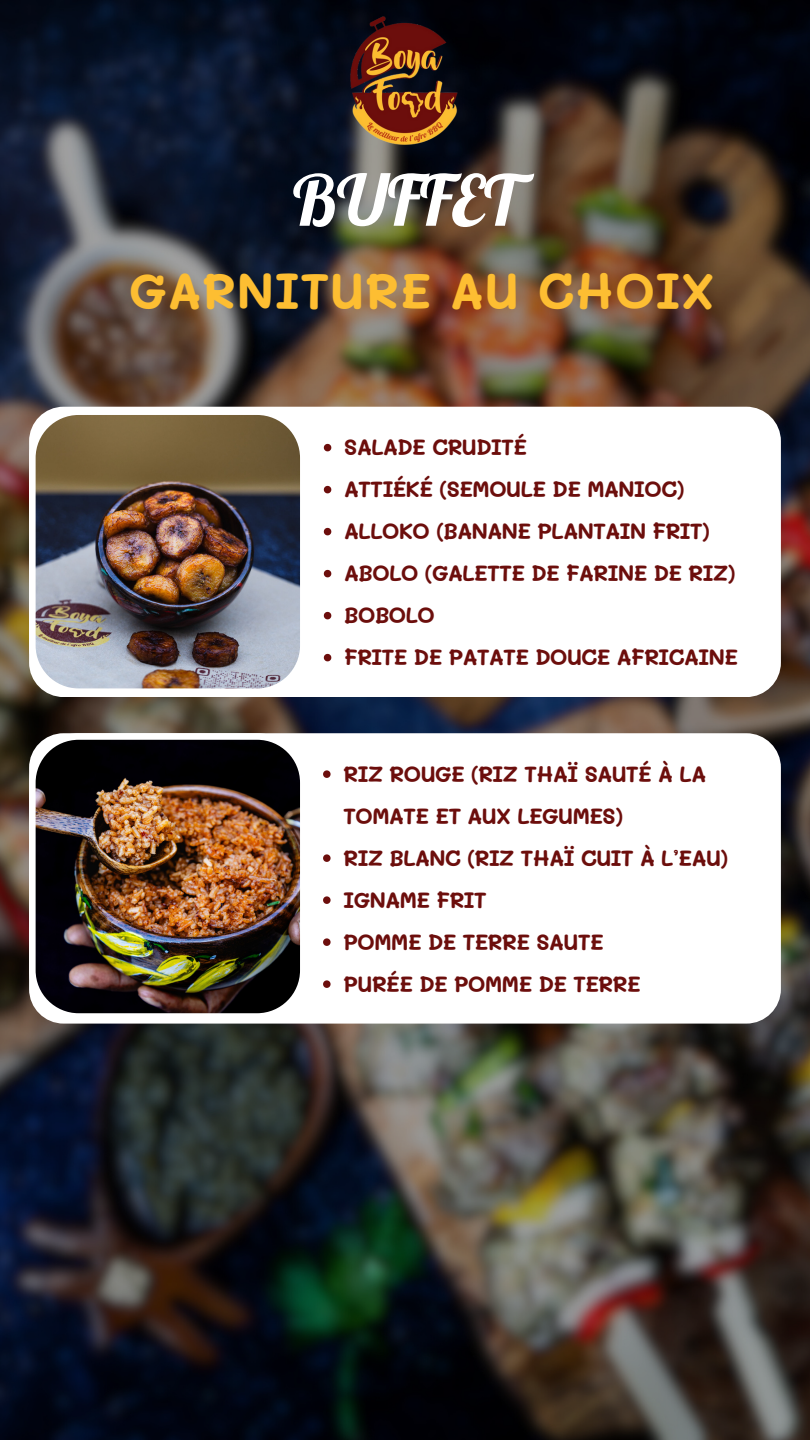
<style>
.page{position:relative;width:810px;height:1440px;background:#fff}
.page>*{position:absolute;margin:0;border:0;box-sizing:border-box;transform-origin:0 0}
.t1{font:70px "Lobster";color:#fff}
.t2{font:700 50px "Mali";color:#fdbe32}
.t3{font:700 22px/42px "Mali";letter-spacing:-.045em;color:#6c0e0c}
</style>
<div class="page">
<img style="left:0;top:0;width:810px;height:1440px">
<img style="left:326px;top:0;width:159px;height:159px">
<div style="left:29px;top:407px;width:752px;height:290px;background:#fff;border-radius:35px"></div>
<div style="left:29px;top:733px;width:752px;height:291px;background:#fff;border-radius:35px"></div>
<img style="left:29px;top:733px;width:278px;height:287px">
<svg style="left:324px;top:444px;width:7px;height:7px"></svg>
<svg style="left:324px;top:486px;width:7px;height:7px"></svg>
<svg style="left:324px;top:528px;width:7px;height:7px"></svg>
<svg style="left:324px;top:570px;width:7px;height:7px"></svg>
<svg style="left:324px;top:612px;width:7px;height:7px"></svg>
<svg style="left:324px;top:654px;width:7px;height:7px"></svg>
<svg style="left:323px;top:770px;width:8px;height:8px"></svg>
<svg style="left:323px;top:854px;width:8px;height:8px"></svg>
<svg style="left:323px;top:896px;width:8px;height:8px"></svg>
<svg style="left:323px;top:938px;width:8px;height:8px"></svg>
<svg style="left:323px;top:980px;width:8px;height:8px"></svg>
<img style="left:29px;top:408px;width:271px;height:287px">
<h1 class="t1" style="left:292px;top:156px;width:227px">BUFFET</h1>
<h2 class="t2" style="left:129px;top:257px;width:588px">GARNITURE AU CHOIX</h2>
<p class="t3" style="left:344px;top:425px;width:396px">SALADE CRUDITÉ<br>ATTIÉKÉ (SEMOULE DE MANIOC)<br>ALLOKO (BANANE PLANTAIN FRIT)<br>ABOLO (GALETTE DE FARINE DE RIZ)<br>BOBOLO<br>FRITE DE PATATE DOUCE AFRICAINE</p>
<p class="t3" style="left:343px;top:752px;width:365px">RIZ ROUGE (RIZ THAÏ SAUTÉ À LA<br>TOMATE ET AUX LEGUMES)</p>
<p class="t3" style="left:343px;top:836px;width:387px">RIZ BLANC (RIZ THAÏ CUIT À L’EAU)</p>
<p class="t3" style="left:343px;top:878px;width:145px">IGNAME FRIT</p>
<p class="t3" style="left:343px;top:920px;width:262px">POMME DE TERRE SAUTE</p>
<p class="t3" style="left:343px;top:962px;width:299px">PURÉE DE POMME DE TERRE</p>
</div>
